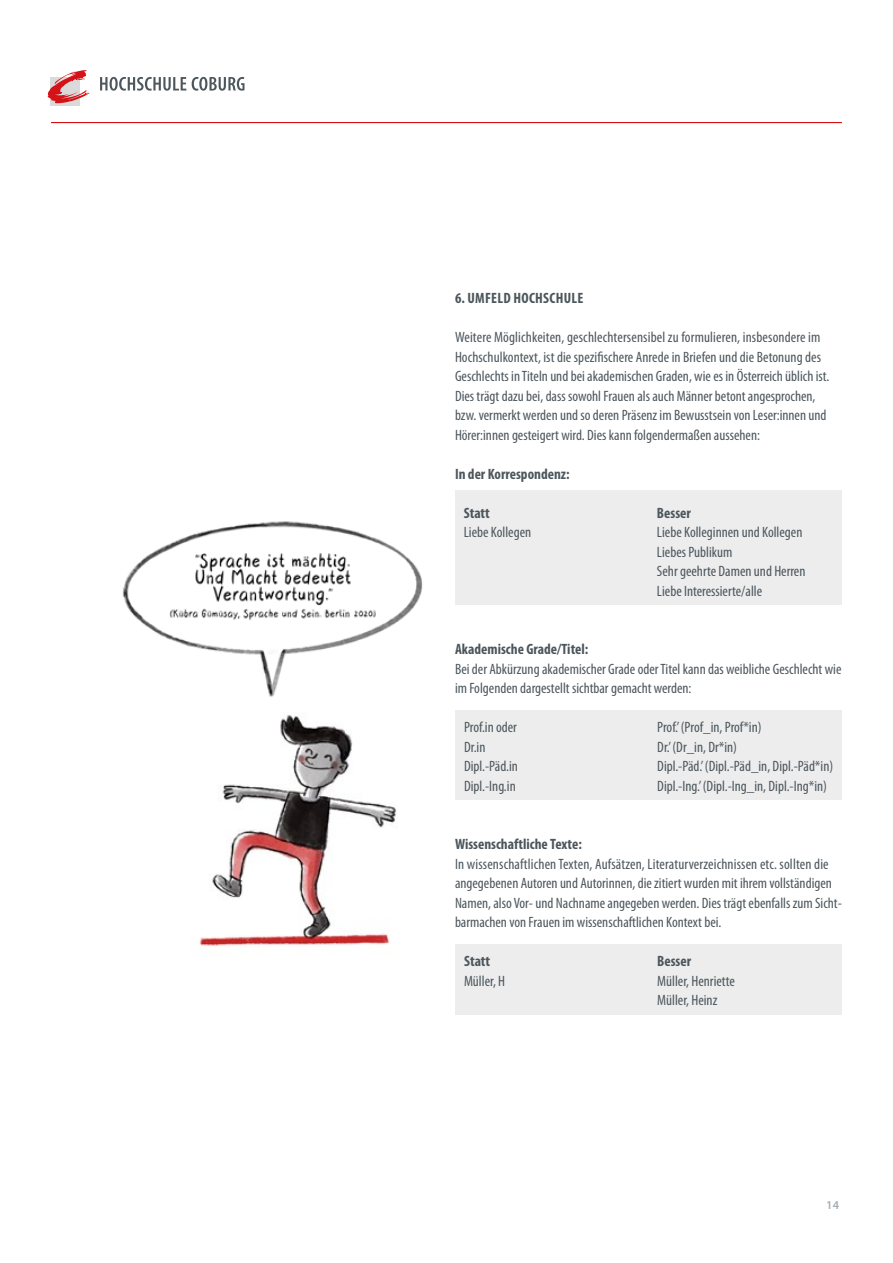
<style>
.page{position:relative;width:893px;height:1263px;background:#fff}
.page>*{position:absolute;margin:0;border:0;box-sizing:border-box;transform-origin:0 0}
.t1{font:condensed 15px/19.5px "Myriad Pro";color:#4c565c}
.t2{font:700 condensed 15px "Myriad Pro";color:#4c565c}
.t3{font:700 condensed 15px "Myriad Pro";letter-spacing:.02em;color:#4c565c}
.t4{font:600 12px "Myriad Pro";color:#a5adb4}
</style>
<div class="page">
<img style="left:199px;top:715px;width:197px;height:231px">
<div style="left:51px;top:77px;width:29px;height:29px;background:#dadada"></div>
<svg style="left:48px;top:70px;width:41px;height:33px"></svg>
<svg style="left:100px;top:77px;width:86px;height:14px"></svg>
<svg style="left:192px;top:77px;width:52px;height:14px"></svg>
<hr style="left:51px;top:122px;width:791px;height:1px;background:#d51317">
<div style="left:455px;top:490px;width:387px;height:114px;background:#ededed"></div>
<div style="left:455px;top:944px;width:387px;height:70px;background:#ededed"></div>
<div style="left:455px;top:710px;width:387px;height:90px;background:#ededed"></div>
<img style="left:122px;top:521px;width:301px;height:176px">
<p class="t3" style="left:455px;top:289px;width:130px">6. UMFELD HOCHSCHULE</p>
<p class="t1" style="left:455px;top:327px;width:376px">Weitere Möglichkeiten, geschlechtersensibel zu formulieren, insbesondere im Hochschulkontext, ist die spezifischere Anrede in Briefen und die Betonung des Geschlechts in Titeln und bei akademischen Graden, wie es in Österreich üblich ist.<br>Dies trägt dazu bei, dass sowohl Frauen als auch Männer betont angesprochen, bzw. vermerkt werden und so deren Präsenz im Bewusstsein von Leser:innen und Hörer:innen gesteigert wird. Dies kann folgendermaßen aussehen:</p>
<p class="t2" style="left:455px;top:464px;width:116px">In der Korrespondenz:</p>
<p class="t2" style="left:464px;top:503px;width:28px">Statt</p>
<p class="t1" style="left:464px;top:522px;width:69px">Liebe Kollegen</p>
<p class="t2" style="left:657px;top:503px;width:35px">Besser</p>
<p class="t1" style="left:657px;top:522px;width:150px">Liebe Kolleginnen und Kollegen<br>Liebes Publikum<br>Sehr geehrte Damen und Herren<br>Liebe Interessierte/alle</p>
<p class="t2" style="left:455px;top:640px;width:135px">Akademische Grade/Titel:</p>
<p class="t1" style="left:455px;top:659px;width:388px">Bei der Abkürzung akademischer Grade oder Titel kann das weibliche Geschlecht wie im Folgenden dargestellt sichtbar gemacht werden:</p>
<p class="t1" style="left:464px;top:717px;width:55px">Prof.in oder<br>Dr.in<br>Dipl.-Päd.in<br>Dipl.-Ing.in</p>
<p class="t1" style="left:657px;top:717px;width:177px">Prof.’ (Prof_in, Prof*in)<br>Dr.’ (Dr_in, Dr*in)<br>Dipl.-Päd.’ (Dipl.-Päd_in, Dipl.-Päd*in)<br>Dipl.-Ing.’ (Dipl.-Ing_in, Dipl.-Ing*in)</p>
<p class="t2" style="left:455px;top:835px;width:128px">Wissenschaftliche Texte:</p>
<p class="t1" style="left:455px;top:854px;width:388px">In wissenschaftlichen Texten, Aufsätzen, Literaturverzeichnissen etc. sollten die angegebenen Autoren und Autorinnen, die zitiert wurden mit ihrem vollständigen Namen, also Vor- und Nachname angegeben werden. Dies trägt ebenfalls zum Sicht&shy;barmachen von Frauen im wissenschaftlichen Kontext bei.</p>
<p class="t2" style="left:464px;top:952px;width:28px">Statt</p>
<p class="t1" style="left:464px;top:971px;width:43px">Müller, H</p>
<p class="t2" style="left:657px;top:952px;width:35px">Besser</p>
<p class="t1" style="left:657px;top:971px;width:79px">Müller, Henriette<br>Müller, Heinz</p>
<p class="t4" style="left:826px;top:1197px;width:14px">14</p>
</div>
